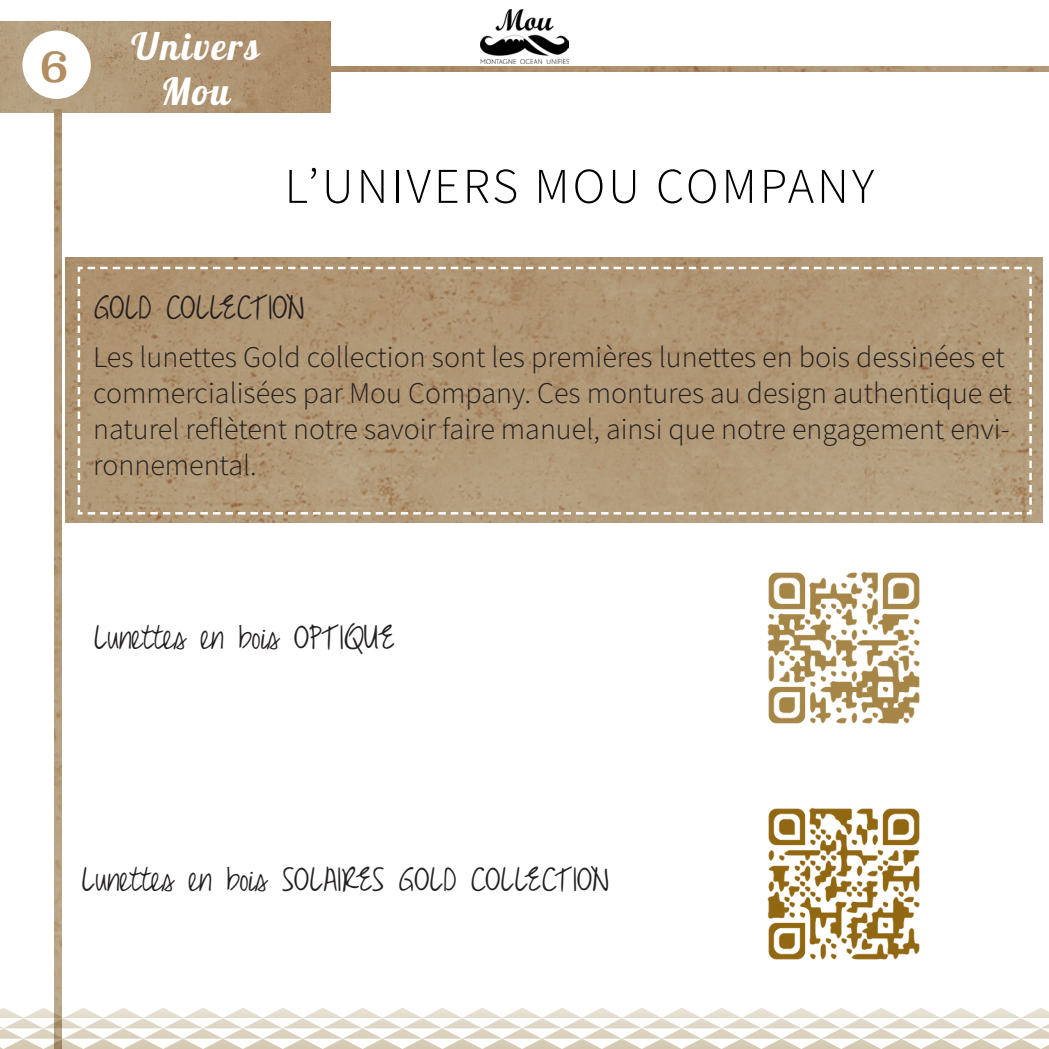
<style>
.page{position:relative;width:1049px;height:1049px;background:#fff}
.page>*{position:absolute;margin:0;border:0;box-sizing:border-box;transform-origin:0 0}
.t1{font:300 50px "Mada";letter-spacing:.06em;color:#000001}
.t2{font:45px "Superclarendon";color:#b28d60}
.t3{font:37.5px/45px "Lobster 1.4";letter-spacing:.06em;color:#fff;text-align:center}
.t4{font:300 30px/36px "Mada";color:#231f20}
.t5{font:30px "Just Realize";color:#231f20}
</style>
<div class="page">
<img style="left:0;top:22px;width:330px;height:90px">
<div style="left:22px;top:31px;width:69px;height:68px;background:#fff;border-radius:50%"></div>
<img style="left:283px;top:67px;width:766px;height:5px">
<img style="left:54px;top:109px;width:8px;height:898px">
<img style="left:480px;top:9px;width:89px;height:54px">
<img style="left:65px;top:257px;width:977px;height:265px">
<svg style="left:76px;top:265px;width:957px;height:251px;background:#b19978"></svg>
<img style="left:767px;top:571px;width:153px;height:153px">
<img style="left:767px;top:807px;width:153px;height:153px">
<svg style="left:0;top:1007px;width:1049px;height:42px"></svg>
<p class="t2" style="left:40px;top:35px;width:31px">6</p>
<p class="t3" style="left:132px;top:23px;width:127px">Univers<br>Mou</p>
<p class="t1" style="left:285px;top:159px;width:591px">L’UNIVERS MOU COMPANY</p>
<p class="t5" style="left:94px;top:291px;width:212px">GOLD COLLECT ION</p>
<p class="t4" style="left:93px;top:340px;width:920px">Les lunettes Gold collection sont les premières lunettes en bois dessinées et commercialisées par Mou Company. Ces montures au design authentique et naturel reflètent notre savoir faire manuel, ainsi que notre engagement envi&shy;ronnemental.</p>
<p class="t5" style="left:94px;top:621px;width:303px">Lunettes en bois OPT IQUE</p>
<p class="t5" style="left:82px;top:863px;width:528px">Lunettes en bois SOLAIRES GOLD COLLECT ION</p>
</div>
